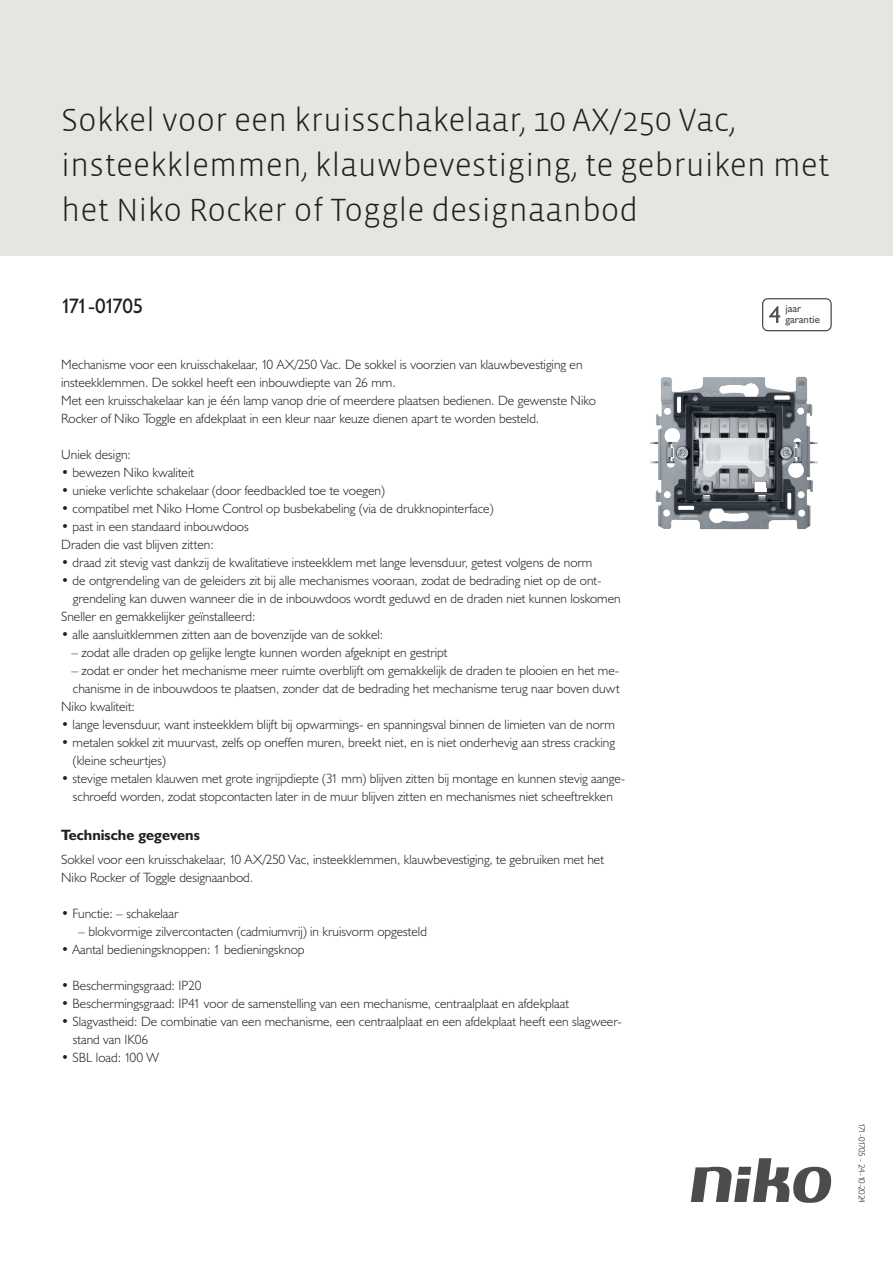
<style>
.page{position:relative;width:893px;height:1263px;background:#fff}
.page>*{position:absolute;margin:0;border:0;box-sizing:border-box;transform-origin:0 0}
.Title_datasheets{font:300 33px/45px "Vista Sans";color:#231f20}
.Article_number{font:21px "Humanist 521 BT";letter-spacing:-.06em;color:#231f20}
.Titles_parts{font:700 15px "Humanist 521 BT";color:#231f20}
.USP_Bullets{font:300 13.5px/18px "Humanist 521 BT";color:#231f20}
.Platte_tekst_CAB{font:300 13.5px/18px "Humanist 521 BT";color:#231f20}
.USP_Bullets_level_2{font:300 13.5px "Humanist 521 BT";color:#231f20}
.t1{font:10.8px/10.8px "Humanist 521 BT";color:#4b4c4d}
.Revision{font:300 9px "Humanist 521 BT";letter-spacing:-.08em;color:#231f20}
</style>
<div class="page">
<svg style="left:691px;top:1158px;width:141px;height:45px"></svg>
<div style="left:0;top:0;width:893px;height:255px;background:#e6e6e0"></div>
<svg style="left:762px;top:298px;width:70px;height:33px"></svg>
<img style="left:650px;top:376px;width:168px;height:154px">
<p class="Title_datasheets" style="left:61px;top:98px;width:770px">Sokkel voor een kruisschakelaar, 10 AX/250 Vac, insteekklemmen, klauwbevestiging, te gebruiken met het Niko Rocker of Toggle designaanbod</p>
<p class="Article_number" style="left:61px;top:293px;width:84px">171-01705</p>
<p class="t1" style="left:785px;top:303px;width:36px">jaar garantie</p>
<p class="Platte_tekst_CAB" style="left:61px;top:355px;width:536px">Mechanisme voor een kruisschakelaar, 10 AX/250 Vac. De sokkel is voorzien van klauwbevestiging en insteekklemmen. De sokkel heeft een inbouwdiepte van 26 mm.<br>Met een kruisschakelaar kan je één lamp vanop drie of meerdere plaatsen bedienen. De gewenste Niko Rocker of Niko Toggle en afdekplaat in een kleur naar keuze dienen apart te worden besteld.</p>
<p class="USP_Bullets" style="left:61px;top:445px;width:71px">Uniek design:</p>
<p class="USP_Bullets" style="left:61px;top:463px;width:134px">• bewezen Niko kwaliteit</p>
<p class="USP_Bullets" style="left:61px;top:481px;width:325px">• unieke verlichte schakelaar (door feedbackled toe te voegen)</p>
<p class="USP_Bullets" style="left:61px;top:499px;width:434px">• compatibel met Niko Home Control op busbekabeling (via de drukknopinterface)</p>
<p class="USP_Bullets" style="left:61px;top:517px;width:189px">• past in een standaard inbouwdoos</p>
<p class="USP_Bullets" style="left:61px;top:535px;width:154px">Draden die vast blijven zitten:</p>
<p class="USP_Bullets" style="left:61px;top:553px;width:533px">• draad zit stevig vast dankzij de kwalitatieve insteekklem met lange levensduur, getest volgens de norm</p>
<p class="USP_Bullets" style="left:73px;top:571px;width:549px;text-indent:-12px">• de ontgrendeling van de geleiders zit bij alle mechanismes vooraan, zodat de bedrading niet op de ont&shy;grendeling kan duwen wanneer die in de inbouwdoos wordt geduwd en de draden niet kunnen loskomen</p>
<p class="USP_Bullets" style="left:61px;top:607px;width:196px">Sneller en gemakkelijker geïnstalleerd:</p>
<p class="USP_Bullets" style="left:61px;top:625px;width:324px">• alle aansluitklemmen zitten aan de bovenzijde van de sokkel:</p>
<p class="USP_Bullets" style="left:71px;top:643px;width:378px">– zodat alle draden op gelijke lengte kunnen worden afgeknipt en gestript</p>
<p class="USP_Bullets" style="left:71px;top:661px;width:550px">– zodat er onder het mechanisme meer ruimte overblijft om gemakkelijk de draden te plooien en het me&shy;chanisme in de inbouwdoos te plaatsen, zonder dat de bedrading het mechanisme terug naar boven duwt</p>
<p class="USP_Bullets" style="left:61px;top:697px;width:75px">Niko kwaliteit:</p>
<p class="USP_Bullets" style="left:61px;top:715px;width:555px">• lange levensduur, want insteekklem blijft bij opwarmings- en spanningsval binnen de limieten van de norm</p>
<p class="USP_Bullets" style="left:73px;top:733px;width:544px;text-indent:-12px">• metalen sokkel zit muurvast, zelfs op oneffen muren, breekt niet, en is niet onderhevig aan stress cracking (kleine scheurtjes)</p>
<p class="USP_Bullets" style="left:61px;top:769px;width:566px;text-align:center">• stevige metalen klauwen met grote ingrijpdiepte (31 mm) blijven zitten bij montage en kunnen stevig aange&shy;schroefd worden, zodat stopcontacten later in de muur blijven zitten en mechanismes niet scheeftrekken</p>
<p class="Titles_parts" style="left:61px;top:825px;width:140px">Technische gegevens</p>
<p class="Platte_tekst_CAB" style="left:61px;top:850px;width:544px">Sokkel voor een kruisschakelaar, 10 AX/250 Vac, insteekklemmen, klauwbevestiging, te gebruiken met het<br>Niko Rocker of Toggle designaanbod.</p>
<p class="USP_Bullets" style="left:61px;top:904px;width:119px">• Functie: – schakelaar</p>
<p class="USP_Bullets_level_2" style="left:78px;top:923px;width:350px">– blokvormige zilvercontacten (cadmiumvrij) in kruisvorm opgesteld</p>
<p class="USP_Bullets" style="left:61px;top:940px;width:245px">• Aantal bedieningsknoppen: 1 bedieningsknop</p>
<p class="USP_Bullets" style="left:61px;top:976px;width:142px">• Beschermingsgraad: IP20</p>
<p class="USP_Bullets" style="left:61px;top:994px;width:509px">• Beschermingsgraad: IP41 voor de samenstelling van een mechanisme, centraalplaat en afdekplaat</p>
<p class="USP_Bullets" style="left:73px;top:1012px;width:550px;text-indent:-12px">• Slagvastheid: De combinatie van een mechanisme, een centraalplaat en een afdekplaat heeft een slagweer&shy;stand van IK06</p>
<p class="USP_Bullets" style="left:61px;top:1048px;width:99px">• SBL load: 100 W</p>
<p class="Revision" style="left:868px;top:1122px;width:82px;rotate:90deg">171-01705 - 24-10-2024</p>
</div>
